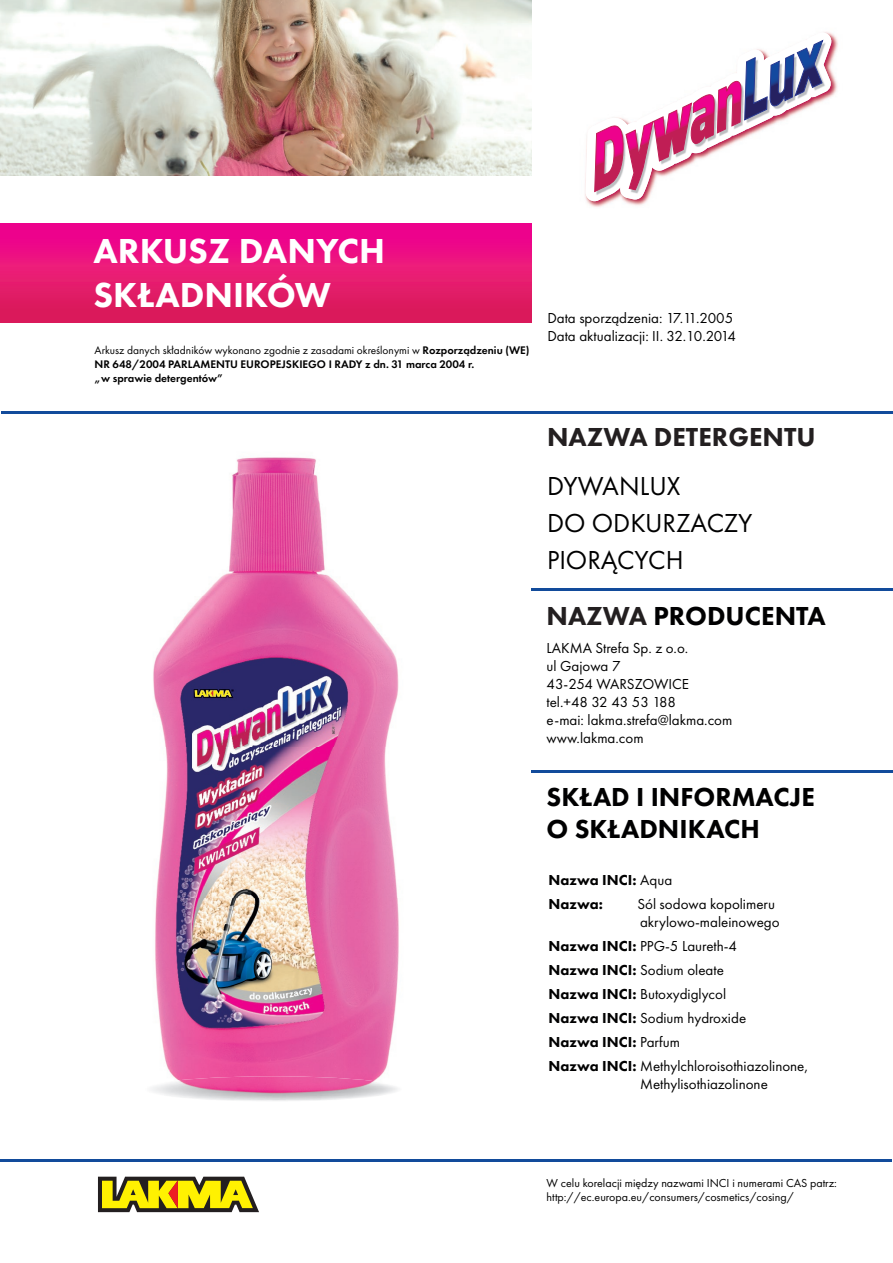
<style>
.page{position:relative;width:893px;height:1263px;background:#fff}
.page>*{position:absolute;margin:0;border:0;box-sizing:border-box;transform-origin:0 0}
.t1{font:800 36px/43.2px "Futura PT";color:#fff}
.t2{font:800 27px/32.4px "Futura PT";color:#000001}
.t3{font:27px/36.9px "Futura PT";color:#000001}
.t4{font:800 27px "Futura PT";color:#231f20}
.t5{font:15px/18px "Futura PT";color:#000001}
.t6{font:800 15px/24px "Futura PT";color:#000001}
.t7{font:12px/14.4px "Futura PT";color:#000001}
.t8{font:600 11.4px/13.6px "Futura PT";color:#000001}
.s1{font-weight:400}
.s2{color:#231f20}
.s3{font-weight:800}
</style>
<div class="page">
<svg style="left:233px;top:1100px;width:81px;height:1px"></svg>
<img style="left:153px;top:457px;width:246px;height:619px">
<img style="left:152px;top:1076px;width:246px;height:24px">
<div style="left:0;top:224px;width:531px;height:98px;background:linear-gradient(to bottom,#f30693,#db2257)"></div>
<hr style="left:1px;top:411px;width:892px;height:2px;background:#124b9b">
<hr style="left:531px;top:589px;width:361px;height:2px;background:#124b9b">
<hr style="left:531px;top:771px;width:361px;height:2px;background:#124b9b">
<hr style="left:0;top:1159px;width:892px;height:2px;background:#124b9b">
<svg style="left:98px;top:1177px;width:161px;height:35px;background:#ad9f21"></svg>
<img style="left:0;top:1px;width:531px;height:175px">
<img style="left:587px;top:32px;width:251px;height:175px">
<svg style="left:585px;top:33px;width:247px;height:168px"></svg>
<h1 class="t1" style="left:94px;top:229px;width:293px">ARKUSZ DANYCH<br>SKŁADNIKÓW</h1>
<p class="t8" style="left:95px;top:343px;width:436px"><span class="s1">Arkusz danych składników wykonano zgodnie z zasadami określonymi w</span> Rozporządzeniu (WE)<br>NR 648/2004 PARLAMENTU EUROPEJSKIEGO I RADY z dn. 31 marca 2004 r.<br>„w sprawie detergentów”</p>
<p class="t5" style="left:547px;top:309px;width:190px">Data sporządzenia: 17.11.2005<br>Data aktualizacji: II. 32.10.2014</p>
<h2 class="t4" style="left:547px;top:420px;width:270px">NAZWA DETERGENTU</h2>
<h2 class="t3" style="left:547px;top:468px;width:207px">DYWANLUX<br>DO ODKURZACZY<br>PIORĄCYCH</h2>
<h2 class="t2" style="left:547px;top:599px;width:281px"><span class="s2">NAZWA</span> PRODUCENTA</h2>
<p class="t5" style="left:546px;top:639px;width:187px">LAKMA Strefa Sp. z o.o.<br>ul Gajowa 7<br>43-254 WARSZOWICE tel.+48 32 43 53 188<br>e-mai: lakma.strefa@lakma.com www.lakma.com</p>
<h2 class="t2" style="left:547px;top:780px;width:270px">SKŁAD I INFORMACJE<br>O SKŁADNIKACH</h2>
<p class="t6" style="left:548px;top:867px;width:125px">Nazwa INCI: <span class="s1">Aqua<br></span>Nazwa:</p>
<p class="t5" style="left:637px;top:895px;width:144px">Sól sodowa kopolimeru akrylowo-maleinowego</p>
<p class="t5" style="left:548px;top:934px;width:262px;line-height:24px"><span class="s3">Nazwa INCI:</span> PPG-5 Laureth-4<br><span class="s3">Nazwa INCI:</span> Sodium oleate<br><span class="s3">Nazwa INCI:</span> Butoxydiglycol<br><span class="s3">Nazwa INCI:</span> Sodium hydroxide<br><span class="s3">Nazwa INCI:</span> Parfum<br><span class="s3">Nazwa INCI:</span> Methylchloroisothiazolinone,</p>
<p class="t5" style="left:640px;top:1075px;width:129px">Methylisothiazolinone</p>
<p class="t7" style="left:546px;top:1176px;width:292px">W celu korelacji między nazwami INCI i numerami CAS patrz: http://ec.europa.eu/consumers/cosmetics/cosing/</p>
</div>
